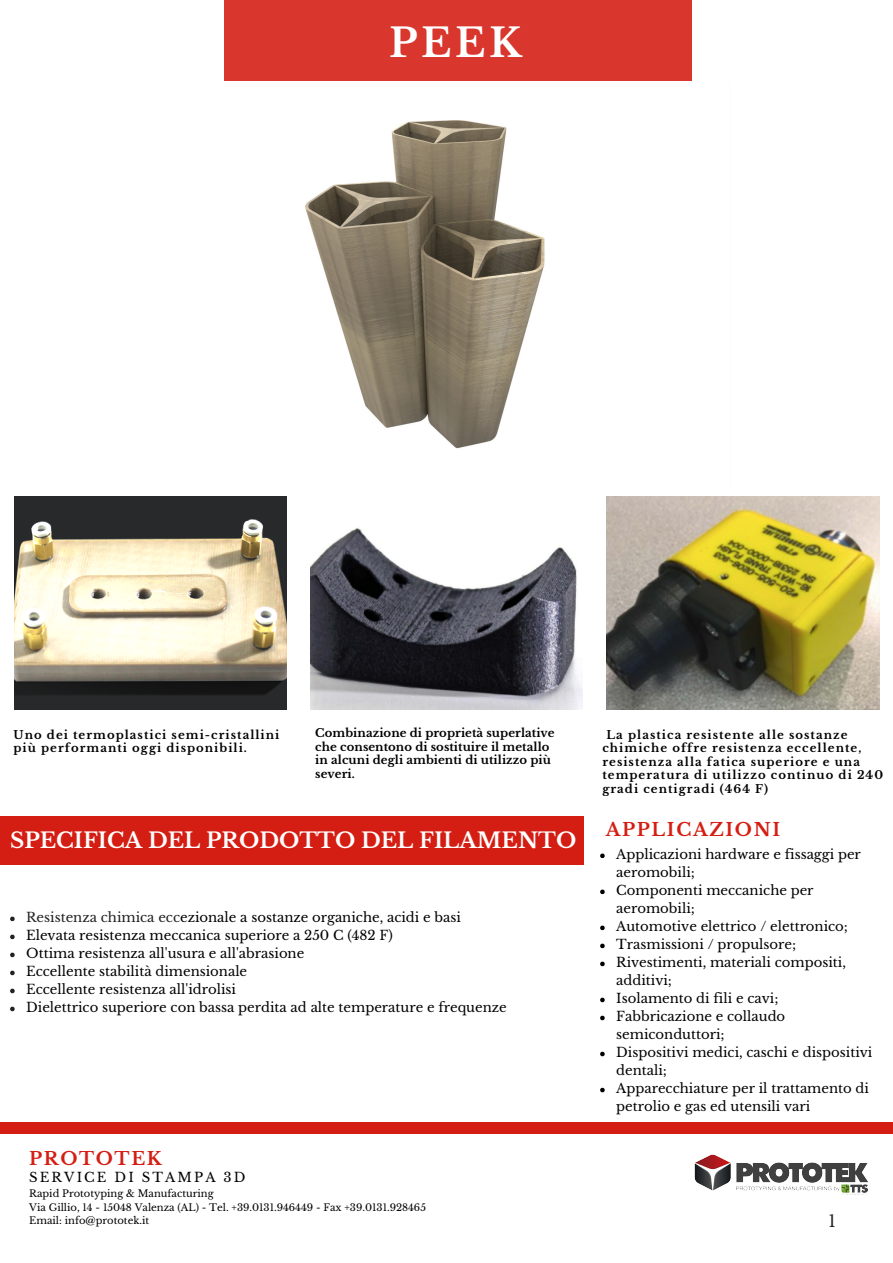
<style>
.page{position:relative;width:893px;height:1263px;background:#fff}
.page>*{position:absolute;margin:0;border:0;box-sizing:border-box;transform-origin:0 0}
.t1{font:700 39.75px "Libre Baskerville";color:#fff}
.t2{font:700 21.45px "Libre Baskerville";color:#fff}
.t3{font:700 18.15px "Libre Baskerville";letter-spacing:.09em;color:#d51e13}
.t4{font:16.5px "Libre Baskerville";color:#222}
.t5{font:13.2px/18px "Libre Baskerville";color:#000}
.t6{font:13.2px "Libre Baskerville";letter-spacing:.16em;color:#000}
.t7{font:700 11.55px/13.5px "Libre Baskerville";letter-spacing:.09em;color:#000}
.t8{font:700 11.55px/13.5px "Libre Baskerville";letter-spacing:.005em;color:#000}
.t9{font:9.9px/13.5px "Libre Baskerville";color:#000}
.s1{color:#222}
</style>
<div class="page">
<div style="left:224px;top:0;width:467px;height:81px;background:#d9372d"></div>
<img style="left:305px;top:120px;width:240px;height:329px">
<img style="left:15px;top:497px;width:271px;height:212px">
<img style="left:311px;top:528px;width:271px;height:181px">
<img style="left:607px;top:497px;width:272px;height:212px">
<div style="left:0;top:1123px;width:893px;height:11px;background:#d51e13"></div>
<div style="left:0;top:816px;width:583px;height:49px;background:#d51e13"></div>
<svg style="left:10px;top:917px;width:5px;height:4px"></svg>
<svg style="left:10px;top:935px;width:5px;height:4px"></svg>
<svg style="left:10px;top:953px;width:5px;height:4px"></svg>
<svg style="left:10px;top:971px;width:5px;height:4px"></svg>
<svg style="left:10px;top:989px;width:5px;height:4px"></svg>
<svg style="left:10px;top:1007px;width:5px;height:4px"></svg>
<svg style="left:600px;top:853px;width:5px;height:5px"></svg>
<svg style="left:600px;top:889px;width:5px;height:5px"></svg>
<svg style="left:600px;top:926px;width:5px;height:4px"></svg>
<svg style="left:600px;top:944px;width:5px;height:4px"></svg>
<svg style="left:600px;top:962px;width:5px;height:4px"></svg>
<svg style="left:600px;top:998px;width:5px;height:4px"></svg>
<svg style="left:600px;top:1016px;width:5px;height:4px"></svg>
<svg style="left:600px;top:1052px;width:5px;height:4px"></svg>
<svg style="left:600px;top:1088px;width:5px;height:4px"></svg>
<img style="left:694px;top:1154px;width:174px;height:41px">
<h1 class="t1" style="left:389px;top:19px;width:134px">PEEK</h1>
<p class="t8" style="left:315px;top:727px;width:241px">Combinazione di proprietà superlative che consentono di sostituire il metallo in alcuni degli ambienti di utilizzo più severi.</p>
<p class="t7" style="left:602px;top:728px;width:282px;text-indent:4px">La plastica resistente alle sostanze chimiche offre resistenza eccellente, resistenza alla fatica superiore e una temperatura di utilizzo continuo di 240 gradi centigradi (464 F)</p>
<h3 class="t3" style="left:606px;top:818px;width:176px">APPLICAZIONI</h3>
<p class="t7" style="left:14px;top:728px;width:267px">Uno dei termoplastici semi-cristallini più performanti oggi disponibili.</p>
<h2 class="t2" style="left:10px;top:827px;width:568px">SPECIFICA DEL PRODOTTO DEL FILAMENTO</h2>
<p class="t5" style="left:616px;top:845px;width:258px">Applicazioni hardware e fissaggi per aeromobili;<br>Componenti meccaniche per aeromobili;<br>Automotive elettrico / elettronico;<br>Trasmissioni / propulsore;<br>Rivestimenti, materiali compositi, additivi;<br>Isolamento di fili e cavi;<br>Fabbricazione e collaudo semiconduttori;<br>Dispositivi medici, caschi e dispositivi dentali;<br>Apparecchiature per il trattamento di petrolio e gas ed utensili vari</p>
<p class="t5" style="left:26px;top:909px;width:482px"><span class="s1">Resistenza chimica ecc</span>ezionale a sostanze organiche, acidi e basi Elevata resistenza meccanica superiore a 250 C (482 F)<br>Ottima resistenza all'usura e all'abrasione<br>Eccellente stabilità dimensionale<br>Eccellente resistenza all'idrolisi<br>Dielettrico superiore con bassa perdita ad alte temperature e frequenze</p>
<h3 class="t3" style="left:29px;top:1147px;width:134px">PROTOTEK</h3>
<p class="t6" style="left:29px;top:1169px;width:218px">SERVICE DI STAMPA 3D</p>
<p class="t9" style="left:29px;top:1187px;width:398px">Rapid Prototyping &amp; Manufacturing<br>Via Gillio, 14 - 15048 Valenza (AL) - Tel. +39.0131.946449 - Fax +39.0131.928465<br>Email: info@prototek.it</p>
<p class="t4" style="left:828px;top:1211px;width:9px">1</p>
</div>
